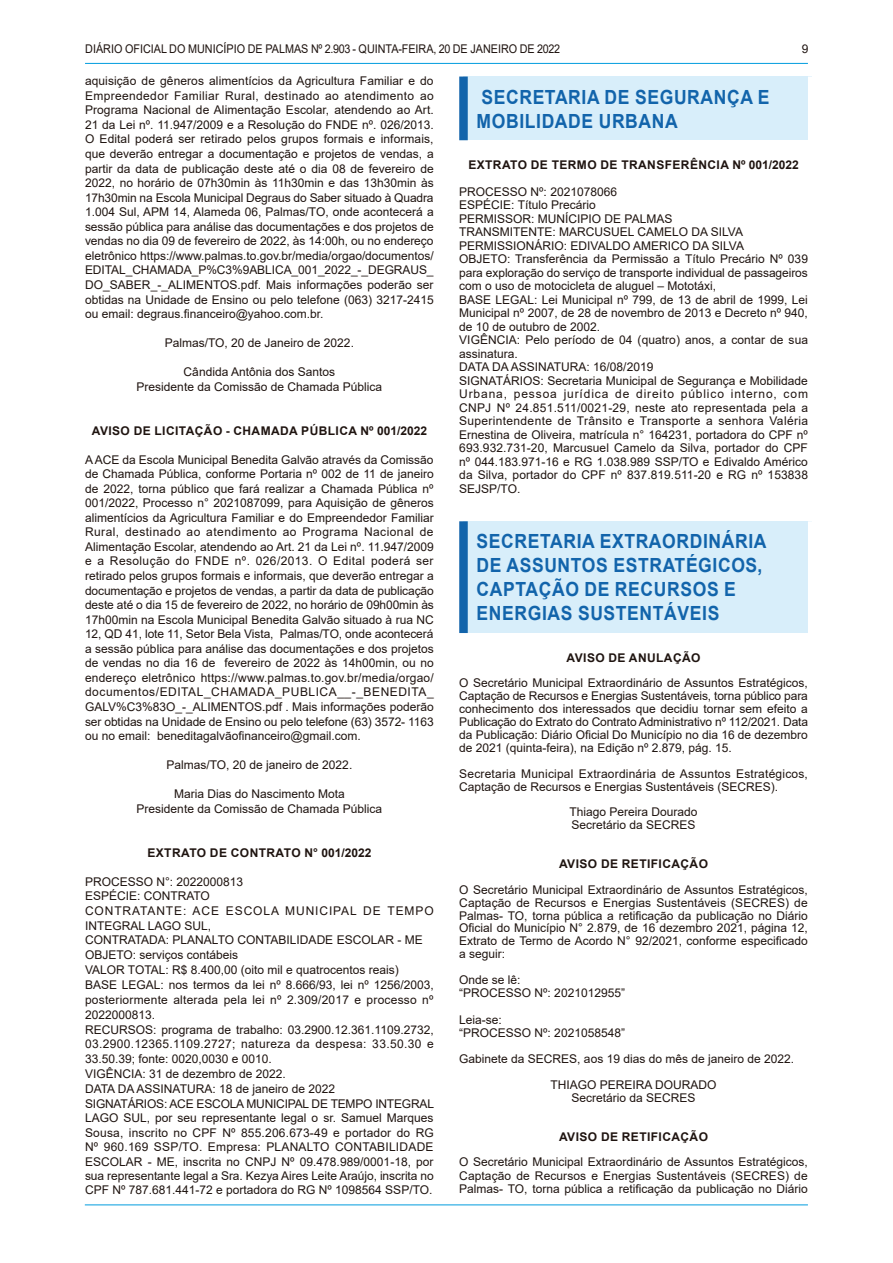
<style>
.page{position:relative;width:893px;height:1263px;background:#fff}
.page>*{position:absolute;margin:0;border:0;box-sizing:border-box;transform-origin:0 0}
.CHANCELA{font:700 19.5px/24px "Arial";letter-spacing:.035em;color:#1264ab;scale:.9 1}
.SEM_PARAGRAFO{font:12px/14.5px "Arial";color:#1f1410;text-align:justify}
.ASSINATURA{font:12px "Arial";color:#1f1410}
.TITULO{font:700 12px "Arial";letter-spacing:.035em;color:#1f1410}
.SEM_PARAGRAFO-2{font:12px "Arial";color:#1f1410;scale:.9 1}
.SEM_PARAGRAFO-3{font:12px/14.9px "Arial";letter-spacing:.075em;color:#1f1410}
</style>
<div class="page">
<hr style="left:85px;top:1204px;width:723px;height:1px;background:#009cde">
<hr style="left:85px;top:63px;width:723px;height:1px;background:#009cde">
<div style="left:463px;top:77px;width:349px;height:63px;background:#d8eefa"></div>
<div style="left:459px;top:77px;width:9px;height:63px;background:#1264ab"></div>
<div style="left:808px;top:77px;width:8px;height:63px;background:#fff"></div>
<div style="left:463px;top:521px;width:349px;height:112px;background:#d8eefa"></div>
<div style="left:459px;top:521px;width:9px;height:112px;background:#1264ab"></div>
<div style="left:808px;top:521px;width:8px;height:112px;background:#fff"></div>
<p class="SEM_PARAGRAFO-2" style="left:85px;top:40px;width:529px">DIÁRIO OFICIAL DO MUNICÍPIO DE PALMAS Nº 2.903 - QUINTA-FEIRA, 20 DE JANEIRO DE 2022</p>
<p class="SEM_PARAGRAFO" style="left:802px;top:41px;width:8px">9</p>
<p class="SEM_PARAGRAFO" style="left:85px;top:74px;width:350px">aquisição de gêneros alimentícios da Agricultura Familiar e do Empreendedor Familiar Rural, destinado ao atendimento ao Programa Nacional de Alimentação Escolar, atendendo ao Art.<br>21 da Lei nº. 11.947/2009 e a Resolução do FNDE nº. 026/2013.<br>O Edital poderá ser retirado pelos grupos formais e informais, que deverão entregar a documentação e projetos de vendas, a partir da data de publicação deste até o dia 08 de fevereiro de 2022, no horário de 07h30min às 11h30min e das 13h30min às 17h30min na Escola Municipal Degraus do Saber situado à Quadra 1.004 Sul, APM 14, Alameda 06, Palmas/TO, onde acontecerá a sessão pública para análise das documentações e dos projetos de vendas no dia 09 de fevereiro de 2022, às 14:00h, ou no endereço eletrônico https://www.palmas.to.gov.br/media/orgao/documentos/ EDITAL_CHAMADA_P%C3%9ABLICA_001_2022_-_DEGRAUS_ DO_SABER_-_ALIMENTOS.pdf. Mais informações poderão ser obtidas na Unidade de Ensino ou pelo telefone (063) 3217-2415 ou email: degraus.financeiro@yahoo.com.br.</p>
<p class="ASSINATURA" style="left:165px;top:335px;width:191px">Palmas/TO, 20 de Janeiro de 2022.</p>
<p class="ASSINATURA" style="left:184px;top:364px;width:153px">Cândida Antônia dos Santos</p>
<p class="ASSINATURA" style="left:137px;top:378px;width:247px">Presidente da Comissão de Chamada Pública</p>
<p class="TITULO" style="left:92px;top:422px;width:337px">AVISO DE LICITAÇÃO - CHAMADA PÚBLICA Nº 001/2022</p>
<p class="SEM_PARAGRAFO" style="left:85px;top:452px;width:350px">A ACE da Escola Municipal Benedita Galvão através da Comissão de Chamada Pública, conforme Portaria nº 002 de 11 de janeiro de 2022, torna público que fará realizar a Chamada Pública nº 001/2022, Processo n° 2021087099, para Aquisição de gêneros alimentícios da Agricultura Familiar e do Empreendedor Familiar Rural, destinado ao atendimento ao Programa Nacional de Alimentação Escolar, atendendo ao Art. 21 da Lei nº. 11.947/2009 e a Resolução do FNDE nº. 026/2013. O Edital poderá ser retirado pelos grupos formais e informais, que deverão entregar a documentação e projetos de vendas, a partir da data de publicação deste até o dia 15 de fevereiro de 2022, no horário de 09h00min às 17h00min na Escola Municipal Benedita Galvão situado à rua NC 12, QD 41, lote 11, Setor Bela Vista, Palmas/TO, onde acontecerá a sessão pública para análise das documentações e dos projetos de vendas no dia 16 de fevereiro de 2022 às 14h00min, ou no endereço eletrônico https://www.palmas.to.gov.br/media/orgao/ documentos/EDITAL_CHAMADA_PUBLICA__-_BENEDITA_ GALV%C3%83O_-_ALIMENTOS.pdf . Mais informações poderão ser obtidas na Unidade de Ensino ou pelo telefone (63) 3572- 1163 ou no email: beneditagalvãofinanceiro@gmail.com.</p>
<p class="ASSINATURA" style="left:166px;top:757px;width:187px">Palmas/TO, 20 de janeiro de 2022.</p>
<p class="ASSINATURA" style="left:174px;top:786px;width:172px">Maria Dias do Nascimento Mota</p>
<p class="ASSINATURA" style="left:137px;top:800px;width:247px">Presidente da Comissão de Chamada Pública</p>
<p class="TITULO" style="left:147px;top:844px;width:225px">EXTRATO DE CONTRATO N° 001/2022</p>
<p class="SEM_PARAGRAFO" style="left:85px;top:874px;width:160px">PROCESSO N°: 2022000813</p>
<p class="SEM_PARAGRAFO" style="left:85px;top:889px;width:126px">ESPÉCIE: CONTRATO</p>
<p class="SEM_PARAGRAFO-3" style="left:85px;top:903px;width:350px">CONTRATANTE: ACE ESCOLA MUNICIPAL DE TEMPO<br>INTEGRAL LAGO SUL,</p>
<p class="SEM_PARAGRAFO" style="left:85px;top:933px;width:339px">CONTRATADA: PLANALTO CONTABILIDADE ESCOLAR - ME</p>
<p class="SEM_PARAGRAFO" style="left:85px;top:948px;width:155px">OBJETO: serviços contábeis</p>
<p class="SEM_PARAGRAFO" style="left:85px;top:962px;width:315px">VALOR TOTAL: R$ 8.400,00 (oito mil e quatrocentos reais)</p>
<p class="SEM_PARAGRAFO" style="left:85px;top:977px;width:350px">BASE LEGAL: nos termos da lei nº 8.666/93, lei nº 1256/2003, posteriormente alterada pela lei nº 2.309/2017 e processo nº 2022000813.</p>
<p class="SEM_PARAGRAFO" style="left:85px;top:1022px;width:350px">RECURSOS: programa de trabalho: 03.2900.12.361.1109.2732, 03.2900.12365.1109.2727; natureza da despesa: 33.50.30 e 33.50.39; fonte: 0020,0030 e 0010.</p>
<p class="SEM_PARAGRAFO" style="left:85px;top:1066px;width:202px">VIGÊNCIA: 31 de dezembro de 2022.</p>
<p class="SEM_PARAGRAFO" style="left:85px;top:1081px;width:252px">DATA DA ASSINATURA: 18 de janeiro de 2022</p>
<p class="SEM_PARAGRAFO" style="left:85px;top:1096px;width:350px">SIGNATÁRIOS: ACE ESCOLA MUNICIPAL DE TEMPO INTEGRAL LAGO SUL, por seu representante legal o sr. Samuel Marques Sousa, inscrito no CPF Nº 855.206.673-49 e portador do RG Nº 960.169 SSP/TO. Empresa: PLANALTO CONTABILIDADE ESCOLAR - ME, inscrita no CNPJ Nº 09.478.989/0001-18, por sua representante legal a Sra. Kezya Aires Leite Araújo, inscrita no CPF Nº 787.681.441-72 e portadora do RG Nº 1098564 SSP/TO.</p>
<p class="CHANCELA" style="left:477px;top:85px;width:327px">SECRETARIA DE SEGURANÇA E<br>MOBILIDADE URBANA</p>
<p class="TITULO" style="left:468px;top:156px;width:332px">EXTRATO DE TERMO DE TRANSFERÊNCIA Nº 001/2022</p>
<p class="SEM_PARAGRAFO" style="left:459px;top:184px;width:159px">PROCESSO Nº: 2021078066</p>
<p class="SEM_PARAGRAFO" style="left:459px;top:198px;width:138px">ESPÉCIE: Título Precário</p>
<p class="SEM_PARAGRAFO" style="left:459px;top:211px;width:215px">PERMISSOR: MUNÍCIPIO DE PALMAS</p>
<p class="SEM_PARAGRAFO" style="left:459px;top:225px;width:285px">TRANSMITENTE: MARCUSUEL CAMELO DA SILVA</p>
<p class="SEM_PARAGRAFO" style="left:459px;top:238px;width:286px">PERMISSIONÁRIO: EDIVALDO AMERICO DA SILVA</p>
<p class="SEM_PARAGRAFO" style="left:459px;top:252px;width:350px;line-height:13.5px">OBJETO: Transferência da Permissão a Título Precário Nº 039 para exploração do serviço de transporte individual de passageiros com o uso de motocicleta de aluguel – Mototáxi,</p>
<p class="SEM_PARAGRAFO" style="left:459px;top:293px;width:350px;line-height:13.5px">BASE LEGAL: Lei Municipal nº 799, de 13 de abril de 1999, Lei Municipal nº 2007, de 28 de novembro de 2013 e Decreto nº 940, de 10 de outubro de 2002.</p>
<p class="SEM_PARAGRAFO" style="left:459px;top:333px;width:350px;line-height:13.5px">VIGÊNCIA: Pelo período de 04 (quatro) anos, a contar de sua assinatura.</p>
<p class="SEM_PARAGRAFO" style="left:459px;top:360px;width:196px">DATA DA ASSINATURA: 16/08/2019</p>
<p class="SEM_PARAGRAFO" style="left:459px;top:374px;width:350px;line-height:13.5px">SIGNATÁRIOS: Secretaria Municipal de Segurança e Mobilidade Urbana, pessoa jurídica de direito público interno, com CNPJ Nº 24.851.511/0021-29, neste ato representada pela a Superintendente de Trânsito e Transporte a senhora Valéria Ernestina de Oliveira, matrícula n° 164231, portadora do CPF nº 693.932.731-20, Marcusuel Camelo da Silva, portador do CPF nº 044.183.971-16 e RG 1.038.989 SSP/TO e Edivaldo Américo da Silva, portador do CPF nº 837.819.511-20 e RG nº 153838<br>SEJSP/TO.</p>
<p class="CHANCELA" style="left:477px;top:530px;width:324px">SECRETARIA EXTRAORDINÁRIA<br>DE ASSUNTOS ESTRATÉGICOS,<br>CAPTAÇÃO DE RECURSOS E<br>ENERGIAS SUSTENTÁVEIS</p>
<p class="TITULO" style="left:567px;top:649px;width:135px">AVISO DE ANULAÇÃO</p>
<p class="SEM_PARAGRAFO" style="left:459px;top:677px;width:350px;line-height:12.9px">O Secretário Municipal Extraordinário de Assuntos Estratégicos, Captação de Recursos e Energias Sustentáveis, torna público para conhecimento dos interessados que decidiu tornar sem efeito a Publicação do Extrato do Contrato Administrativo nº 112/2021. Data da Publicação: Diário Oficial Do Município no dia 16 de dezembro de 2021 (quinta-feira), na Edição nº 2.879, pág. 15.</p>
<p class="SEM_PARAGRAFO" style="left:459px;top:767px;width:350px;line-height:12.9px">Secretaria Municipal Extraordinária de Assuntos Estratégicos,<br>Captação de Recursos e Energias Sustentáveis (SECRES).</p>
<p class="ASSINATURA" style="left:570px;top:804px;width:130px">Thiago Pereira Dourado</p>
<p class="ASSINATURA" style="left:572px;top:817px;width:126px">Secretário da SECRES</p>
<p class="TITULO" style="left:559px;top:855px;width:150px">AVISO DE RETIFICAÇÃO</p>
<p class="SEM_PARAGRAFO" style="left:459px;top:883px;width:350px;line-height:12.9px">O Secretário Municipal Extraordinário de Assuntos Estratégicos, Captação de Recursos e Energias Sustentáveis (SECRES) de Palmas- TO, torna pública a retificação da publicação no Diário Oficial do Município N° 2.879, de 16 dezembro 2021, página 12, Extrato de Termo de Acordo N° 92/2021, conforme especificado a seguir:</p>
<p class="SEM_PARAGRAFO" style="left:459px;top:973px;width:63px">Onde se lê:</p>
<p class="SEM_PARAGRAFO" style="left:459px;top:986px;width:167px">“PROCESSO Nº: 2021012955”</p>
<p class="SEM_PARAGRAFO" style="left:459px;top:1012px;width:44px">Leia-se:</p>
<p class="SEM_PARAGRAFO" style="left:459px;top:1025px;width:167px">“PROCESSO Nº: 2021058548”</p>
<p class="SEM_PARAGRAFO" style="left:459px;top:1051px;width:336px">Gabinete da SECRES, aos 19 dias do mês de janeiro de 2022.</p>
<p class="ASSINATURA" style="left:551px;top:1076px;width:168px">THIAGO PEREIRA DOURADO</p>
<p class="ASSINATURA" style="left:572px;top:1089px;width:126px">Secretário da SECRES</p>
<p class="TITULO" style="left:559px;top:1128px;width:150px">AVISO DE RETIFICAÇÃO</p>
<p class="SEM_PARAGRAFO" style="left:459px;top:1155px;width:350px;line-height:13.5px">O Secretário Municipal Extraordinário de Assuntos Estratégicos, Captação de Recursos e Energias Sustentáveis (SECRES) de Palmas- TO, torna pública a retificação da publicação no Diário</p>
</div>
